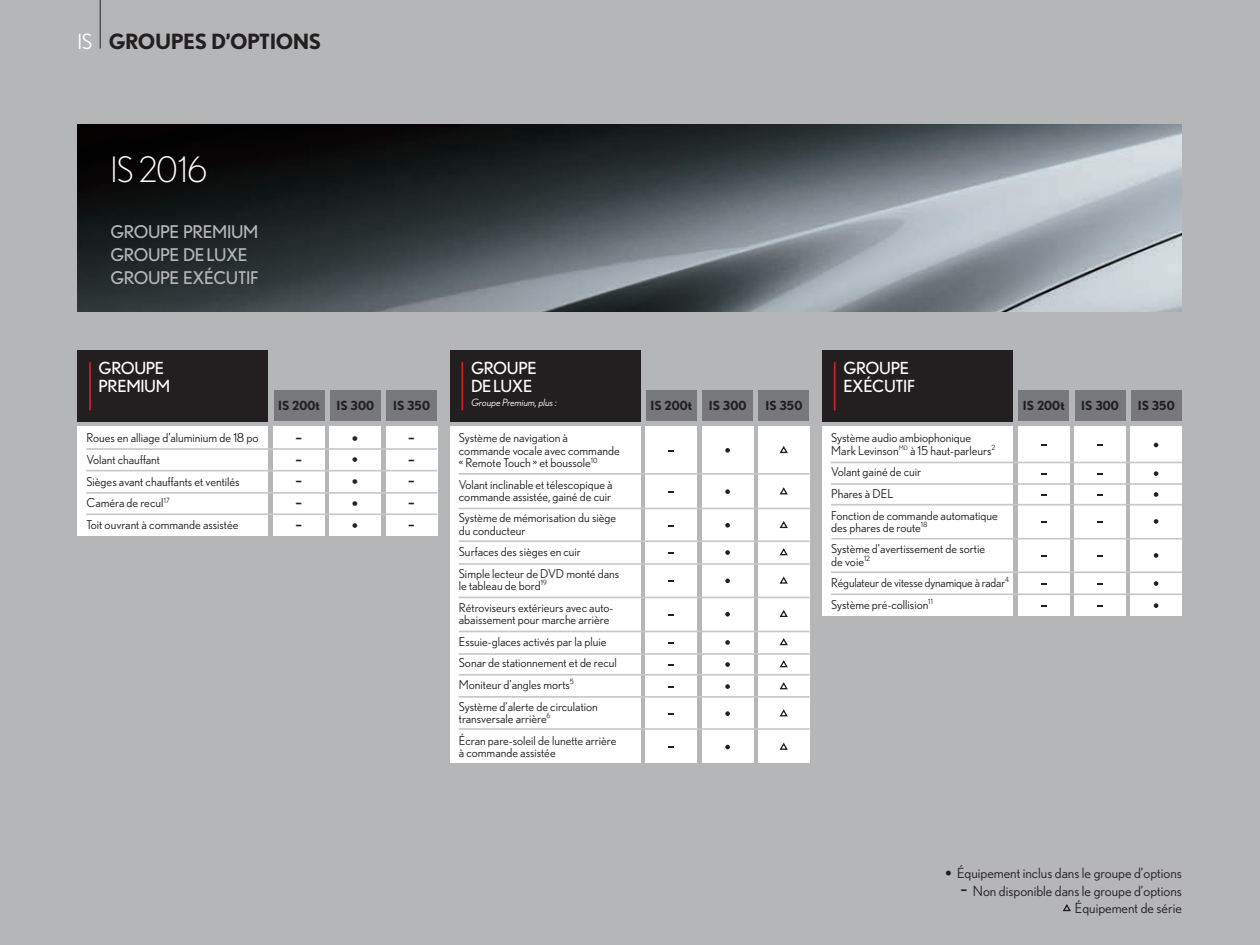
<style>
.page{position:relative;width:1260px;height:945px;background:#b5b6b8}
.page>*{position:absolute;margin:0;border:0;box-sizing:border-box;transform-origin:0 0}
.t1{font:300 35px "Nobel";letter-spacing:-.005em;color:#fff}
.t2{font:25.03px "Nobel";color:#231f20}
.t3{font:700 21px "Nobel";letter-spacing:-.02em;color:#231f20}
.t4{font:17.5px "Nobel";letter-spacing:-.02em;color:#b5b6b8}
.t5{font:16.62px/18.4px "Nobel";letter-spacing:-.02em;color:#fff}
.t6{font:14px/17.5px "Nobel";color:#231f20;text-align:right}
.t7{font:700 12.42px "Nobel";color:#231f20}
.t8{font:12.25px/12.2px "Nobel";color:#231f20}
.t9{font:italic 9.97px "Nobel";color:#fff}
.s1{font-weight:400;color:#fff}
.s2{font-size:26.25px}
</style>
<div class="page">
<hr style="left:100px;top:0;width:1px;height:49px;background:#231f20">
<img style="left:78px;top:125px;width:1104px;height:186px">
<svg style="left:1063px;top:904px;width:8px;height:8px"></svg>
<div style="left:273px;top:427px;width:52px;height:109px;background:#fff"></div>
<div style="left:330px;top:427px;width:51px;height:109px;background:#fff"></div>
<div style="left:386px;top:427px;width:51px;height:109px;background:#fff"></div>
<div style="left:77px;top:427px;width:191px;height:109px;background:#fff"></div>
<hr style="left:86px;top:448px;width:351px;height:2px;background:#c7c8ca">
<hr style="left:86px;top:470px;width:351px;height:1px;background:#c7c8ca">
<hr style="left:86px;top:492px;width:351px;height:2px;background:#c7c8ca">
<hr style="left:86px;top:513px;width:351px;height:2px;background:#c7c8ca">
<div style="left:78px;top:350px;width:190px;height:72px;background:#231f20"></div>
<div style="left:274px;top:391px;width:51px;height:30px;background:#76787b"></div>
<div style="left:330px;top:391px;width:51px;height:30px;background:#76787b"></div>
<div style="left:386px;top:391px;width:51px;height:30px;background:#76787b"></div>
<hr style="left:89px;top:362px;width:2px;height:48px;background:#d1232a">
<div style="left:1018px;top:427px;width:51px;height:189px;background:#fff"></div>
<div style="left:1074px;top:427px;width:52px;height:189px;background:#fff"></div>
<div style="left:1131px;top:427px;width:51px;height:189px;background:#fff"></div>
<div style="left:822px;top:427px;width:191px;height:189px;background:#fff"></div>
<hr style="left:832px;top:538px;width:350px;height:2px;background:#c7c8ca">
<hr style="left:831px;top:571px;width:351px;height:2px;background:#c7c8ca">
<hr style="left:831px;top:593px;width:351px;height:2px;background:#c7c8ca">
<hr style="left:831px;top:462px;width:351px;height:1px;background:#c7c8ca">
<hr style="left:831px;top:483px;width:351px;height:2px;background:#c7c8ca">
<hr style="left:831px;top:504px;width:351px;height:2px;background:#c7c8ca">
<svg style="left:1154px;top:443px;width:4px;height:4px"></svg>
<svg style="left:1154px;top:471px;width:4px;height:5px"></svg>
<svg style="left:1154px;top:492px;width:4px;height:5px"></svg>
<svg style="left:1154px;top:519px;width:4px;height:5px"></svg>
<svg style="left:1154px;top:553px;width:4px;height:5px"></svg>
<svg style="left:1154px;top:581px;width:4px;height:5px"></svg>
<svg style="left:1154px;top:603px;width:4px;height:5px"></svg>
<div style="left:822px;top:350px;width:191px;height:72px;background:#231f20"></div>
<div style="left:1018px;top:391px;width:51px;height:30px;background:#76787b"></div>
<div style="left:1075px;top:391px;width:51px;height:30px;background:#76787b"></div>
<div style="left:1131px;top:391px;width:51px;height:30px;background:#76787b"></div>
<hr style="left:834px;top:362px;width:2px;height:48px;background:#d1232a">
<div style="left:646px;top:427px;width:51px;height:336px;background:#fff"></div>
<div style="left:702px;top:427px;width:51px;height:336px;background:#fff"></div>
<div style="left:758px;top:427px;width:51px;height:336px;background:#fff"></div>
<div style="left:450px;top:427px;width:191px;height:336px;background:#fff"></div>
<hr style="left:459px;top:473px;width:351px;height:2px;background:#c7c8ca">
<hr style="left:459px;top:508px;width:351px;height:1px;background:#c7c8ca">
<hr style="left:459px;top:540px;width:351px;height:2px;background:#c7c8ca">
<hr style="left:459px;top:563px;width:351px;height:2px;background:#c7c8ca">
<hr style="left:459px;top:597px;width:351px;height:1px;background:#c7c8ca">
<hr style="left:459px;top:631px;width:351px;height:1px;background:#c7c8ca">
<hr style="left:459px;top:728px;width:351px;height:2px;background:#c7c8ca">
<hr style="left:459px;top:653px;width:351px;height:2px;background:#c7c8ca">
<hr style="left:459px;top:674px;width:351px;height:2px;background:#c7c8ca">
<hr style="left:459px;top:696px;width:351px;height:2px;background:#c7c8ca">
<svg style="left:725px;top:448px;width:5px;height:5px"></svg>
<svg style="left:779px;top:446px;width:9px;height:8px"></svg>
<svg style="left:725px;top:489px;width:5px;height:5px"></svg>
<svg style="left:779px;top:487px;width:9px;height:8px"></svg>
<svg style="left:725px;top:523px;width:5px;height:5px"></svg>
<svg style="left:779px;top:521px;width:9px;height:8px"></svg>
<svg style="left:725px;top:550px;width:5px;height:5px"></svg>
<svg style="left:779px;top:548px;width:9px;height:8px"></svg>
<svg style="left:725px;top:579px;width:5px;height:4px"></svg>
<svg style="left:779px;top:576px;width:9px;height:8px"></svg>
<svg style="left:725px;top:612px;width:5px;height:5px"></svg>
<svg style="left:779px;top:610px;width:9px;height:7px"></svg>
<svg style="left:725px;top:640px;width:5px;height:5px"></svg>
<svg style="left:779px;top:638px;width:9px;height:8px"></svg>
<svg style="left:725px;top:662px;width:5px;height:5px"></svg>
<svg style="left:779px;top:660px;width:9px;height:8px"></svg>
<svg style="left:725px;top:684px;width:5px;height:5px"></svg>
<svg style="left:779px;top:682px;width:9px;height:8px"></svg>
<svg style="left:725px;top:711px;width:5px;height:5px"></svg>
<svg style="left:779px;top:709px;width:9px;height:8px"></svg>
<svg style="left:725px;top:745px;width:5px;height:4px"></svg>
<svg style="left:779px;top:742px;width:9px;height:8px"></svg>
<div style="left:450px;top:350px;width:191px;height:72px;background:#231f20"></div>
<div style="left:646px;top:391px;width:51px;height:30px;background:#76787b"></div>
<div style="left:702px;top:391px;width:51px;height:30px;background:#76787b"></div>
<div style="left:758px;top:391px;width:51px;height:30px;background:#76787b"></div>
<hr style="left:462px;top:362px;width:1px;height:48px;background:#d1232a">
<p class="t3" style="left:78px;top:28px;width:245px"><span class="s1">IS</span> GROUPES D’OPTIONS</p>
<p class="t1" style="left:110px;top:150px;width:99px">IS 2016</p>
<p class="t4" style="left:110px;top:222px;width:149px">GROUPE PREMIUM</p>
<p class="t4" style="left:110px;top:245px;width:139px">GROUPE DE LUXE</p>
<p class="t4" style="left:110px;top:268px;width:150px">GROUPE EXÉCUTIF</p>
<p class="t5" style="left:99px;top:359px;width:73px">GROUPE<br>PREMIUM</p>
<p class="t8" style="left:87px;top:432px;width:174px">Roues en alliage d’aluminium de 18 po</p>
<p class="t8" style="left:87px;top:453px;width:75px">Volant chauffant</p>
<p class="t8" style="left:87px;top:475px;width:155px">Sièges avant chauffants et ventilés</p>
<p class="t8" style="left:87px;top:497px;width:85px">Caméra de recul<sup>17</sup></p>
<p class="t8" style="left:87px;top:518px;width:153px">Toit ouvrant à commande assistée</p>
<p class="t7" style="left:278px;top:398px;width:43px">IS 200t</p>
<p class="t7" style="left:337px;top:398px;width:39px">IS 300</p>
<p class="t7" style="left:393px;top:398px;width:38px">IS 350</p>
<p class="t2" style="left:295px;top:421px;width:9px">-</p>
<p class="t2" style="left:295px;top:442px;width:9px">-</p>
<p class="t2" style="left:295px;top:464px;width:9px">-</p>
<p class="t2" style="left:295px;top:486px;width:9px">-</p>
<p class="t2" style="left:295px;top:508px;width:9px">-</p>
<p class="t2" style="left:351px;top:424px;width:10px">•</p>
<p class="t2" style="left:351px;top:446px;width:10px">•</p>
<p class="t2" style="left:351px;top:468px;width:10px">•</p>
<p class="t2" style="left:351px;top:489px;width:10px">•</p>
<p class="t2" style="left:351px;top:511px;width:10px">•</p>
<p class="t2" style="left:407px;top:421px;width:9px">-</p>
<p class="t2" style="left:407px;top:442px;width:9px">-</p>
<p class="t2" style="left:407px;top:464px;width:9px">-</p>
<p class="t2" style="left:407px;top:486px;width:9px">-</p>
<p class="t2" style="left:407px;top:508px;width:9px">-</p>
<p class="t5" style="left:471px;top:359px;width:67px">GROUPE<br>DE LUXE</p>
<p class="t9" style="left:471px;top:397px;width:87px">Groupe Premium, plus :</p>
<p class="t8" style="left:459px;top:432px;width:162px">Système de navigation à commande vocale avec commande « Remote Touch » et boussole<sup>10</sup></p>
<p class="t8" style="left:459px;top:478px;width:155px">Volant inclinable et télescopique à commande assistée, gainé de cuir</p>
<p class="t8" style="left:459px;top:512px;width:159px">Système de mémorisation du siège du conducteur</p>
<p class="t8" style="left:459px;top:546px;width:124px">Surfaces des sièges en cuir</p>
<p class="t8" style="left:459px;top:567px;width:162px">Simple lecteur de DVD monté dans le tableau de bord<sup>19</sup></p>
<p class="t8" style="left:459px;top:601px;width:156px">Rétroviseurs extérieurs avec auto&shy;abaissement pour marche arrière</p>
<p class="t8" style="left:459px;top:635px;width:149px">Essuie-glaces activés par la pluie</p>
<p class="t8" style="left:459px;top:657px;width:159px">Sonar de stationnement et de recul</p>
<p class="t8" style="left:459px;top:678px;width:117px">Moniteur d’angles morts<sup>5</sup></p>
<p class="t8" style="left:459px;top:700px;width:140px">Système d’alerte de circulation transversale arrière<sup>6</sup></p>
<p class="t8" style="left:459px;top:734px;width:159px">Écran pare-soleil de lunette arrière à commande assistée</p>
<p class="t7" style="left:651px;top:398px;width:43px">IS 200t</p>
<p class="t7" style="left:709px;top:398px;width:39px">IS 300</p>
<p class="t7" style="left:766px;top:398px;width:38px">IS 350</p>
<p class="t5" style="left:843px;top:359px;width:73px">GROUPE<br>EXÉCUTIF</p>
<p class="t8" style="left:831px;top:432px;width:166px">Système audio ambiophonique<br>Mark Levinson<sup>MD</sup> à 15 haut-parleurs<sup>2</sup></p>
<p class="t8" style="left:831px;top:466px;width:91px">Volant gainé de cuir</p>
<p class="t8" style="left:831px;top:487px;width:63px">Phares à DEL</p>
<p class="t8" style="left:831px;top:509px;width:168px">Fonction de commande automatique des phares de route<sup>18</sup></p>
<p class="t8" style="left:831px;top:543px;width:155px">Système d’avertissement de sortie de voie<sup>12</sup></p>
<p class="t8" style="left:831px;top:577px;width:179px">Régulateur de vitesse dynamique à radar<sup>4</sup></p>
<p class="t8" style="left:831px;top:598px;width:103px">Système pré-collision<sup>11</sup></p>
<p class="t7" style="left:1023px;top:398px;width:43px">IS 200t</p>
<p class="t7" style="left:1081px;top:398px;width:39px">IS 300</p>
<p class="t7" style="left:1138px;top:398px;width:38px">IS 350</p>
<p class="t6" style="left:944px;top:864px;width:239px"><span class="s2">•</span> Équipement inclus dans le groupe d’options</p>
<p class="t6" style="left:960px;top:882px;width:224px"><span class="s2">-</span> Non disponible dans le groupe d’options<br>Équipement de série</p>
</div>
